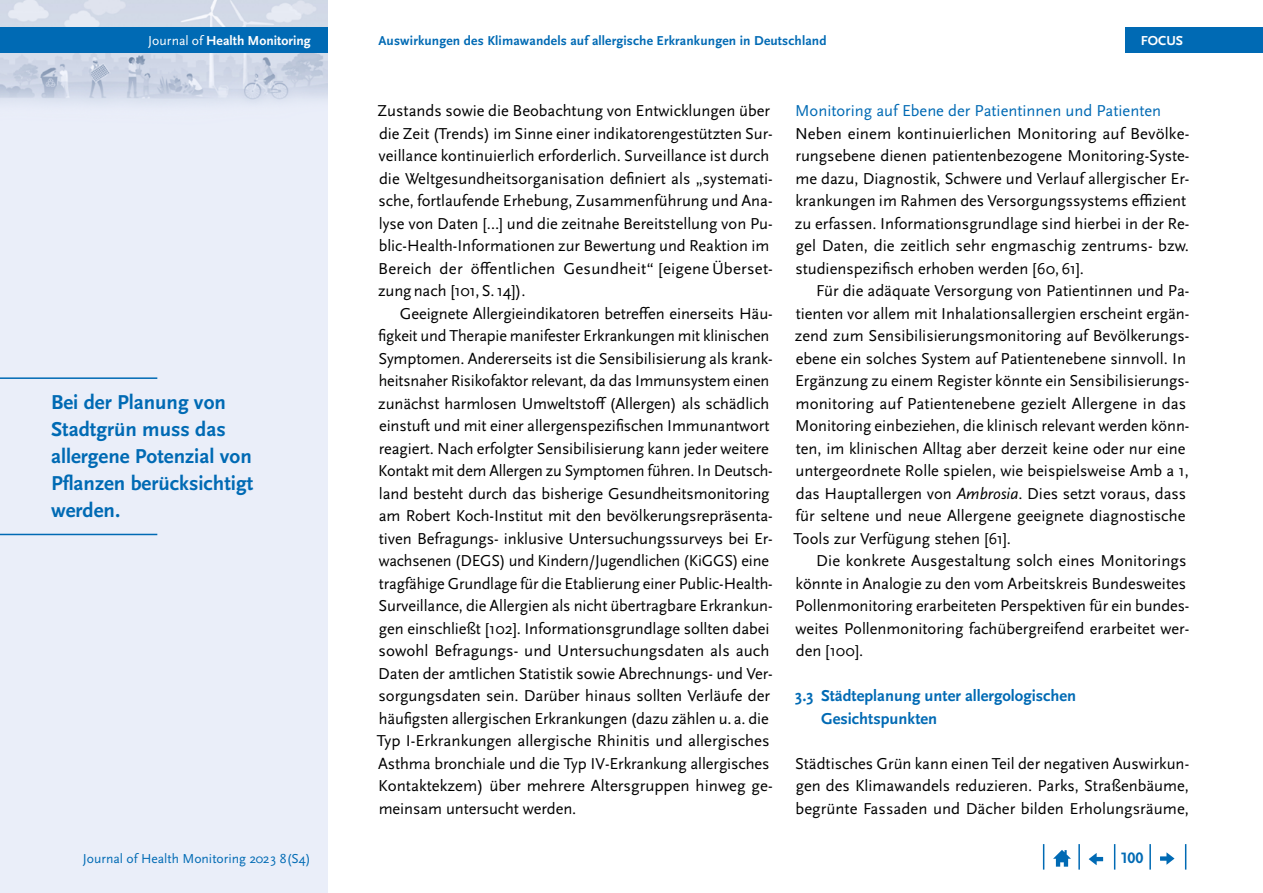
<style>
.page{position:relative;width:1263px;height:893px;background:#fff}
.page>*{position:absolute;margin:0;border:0;box-sizing:border-box;transform-origin:0 0}
.t1{font:700 21px/27px "Scala Sans Pro";color:#006ab4}
.P-12_15_Standard-Einzug{font:16.5px/22.5px "Scala Sans Pro";letter-spacing:-.005em;color:#000}
.P-12_15_Standard{font:16.5px/22.5px "Scala Sans Pro";color:#000}
.H3-01-Num-solo{font:700 16.5px/22.5px "Scala Sans Pro";color:#006ab4}
.H4-Subheads-TOC{font:16.5px "Scala Sans Pro";color:#006ab4}
.t2{font:700 15.75px "Scala Sans Pro";color:#006ab4}
.t3{font:13.65px "Scala Sans Pro";color:#006ab4}
.t4{font:700 13.65px "Scala Sans Pro";color:#fff}
.t5{font:700 13.5px "Scala Sans Pro";letter-spacing:.01em;color:#006ab4}
.s1{font-weight:400}
.s2{font-style:italic}
</style>
<div class="page">
<div style="left:0;top:0;width:327px;height:893px;background:#eaeef9"></div>
<svg style="left:1185px;top:844px;width:1px;height:26px"></svg>
<hr style="left:1149px;top:844px;width:2px;height:26px;background:#006ab4">
<svg style="left:1114px;top:844px;width:1px;height:26px"></svg>
<hr style="left:1078px;top:844px;width:2px;height:26px;background:#006ab4">
<svg style="left:1043px;top:844px;width:1px;height:26px"></svg>
<div style="left:1126px;top:28px;width:137px;height:25px;background:#006ab4"></div>
<img style="left:0;top:0;width:327px;height:104px">
<div style="left:0;top:28px;width:327px;height:25px;background:#006ab4"></div>
<hr style="left:0;top:377px;width:157px;height:2px;background:#006ab4">
<hr style="left:0;top:534px;width:157px;height:1px;background:#006ab4">
<svg style="left:1053px;top:850px;width:18px;height:17px"></svg>
<svg style="left:1089px;top:853px;width:14px;height:12px"></svg>
<svg style="left:1160px;top:852px;width:14px;height:13px"></svg>
<p class="t4" style="left:148px;top:33px;width:164px"><span class="s1">Journal of</span> Health Monitoring</p>
<p class="t1" style="left:51px;top:388px;width:204px">Bei der Planung von<br>Stadtgrün muss das allergene Potenzial von<br>Pflanzen berücksichtigt werden.</p>
<p class="t3" style="left:83px;top:850px;width:229px">Journal of Health Monitoring 2023 8(S4)</p>
<p class="t5" style="left:378px;top:33px;width:450px">Auswirkungen des Klimawandels auf allergische Erkrankungen in Deutschland</p>
<p class="t4" style="left:1141px;top:33px;width:44px">FOCUS</p>
<p class="P-12_15_Standard" style="left:377px;top:99px;width:397px">Zustands sowie die Beobachtung von Entwicklungen über die Zeit (Trends) im Sinne einer indikatorengestützten Sur&shy;veillance kontinuierlich erforderlich. Surveillance ist durch die Weltgesundheitsorganisation definiert als „systemati&shy;sche, fortlaufende Erhebung, Zusammenführung und Ana&shy;lyse von Daten […] und die zeitnahe Bereitstellung von Pu&shy;blic-Health-Informationen zur Bewertung und Reaktion im Bereich der öffentlichen Gesundheit“ [eigene Überset&shy;zungnach [101,S.14]).</p>
<p class="P-12_15_Standard-Einzug" style="left:377px;top:302px;width:397px;text-indent:23px">Geeignete Allergieindikatoren betreffen einerseits Häu&shy;figkeit und Therapie manifester Erkrankungen mit klinischen Symptomen. Andererseits ist die Sensibilisierung als krank&shy;heitsnaher Risikofaktor relevant, da das Immunsystem einen zunächst harmlosen Umweltstoff (Allergen) als schädlich einstuft und mit einer allergenspezifischen Immunantwort reagiert. Nach erfolgter Sensibilisierung kann jeder weitere Kontakt mit dem Allergen zu Symptomen führen. In Deutsch&shy;land besteht durch das bisherige Gesundheitsmonitoring am Robert Koch-Institut mit den bevölkerungsrepräsenta&shy;tiven Befragungs- inklusive Untersuchungssurveys bei Er&shy;wachsenen (DEGS) und Kindern/Jugendlichen (KiGGS) eine tragfähige Grundlage für die Etablierung einer Public-Health-Surveillance, die Allergien als nicht übertragbare Erkrankun&shy;gen einschließt [102]. Informationsgrundlage sollten dabei sowohl Befragungs- und Untersuchungsdaten als auch Daten der amtlichen Statistik sowie Abrechnungs- und Ver&shy;sorgungsdaten sein. Darüber hinaus sollten Verläufe der häufigsten allergischen Erkrankungen (dazu zählen u. a. die Typ I-Erkrankungen allergische Rhinitis und allergisches Asthma bronchiale und die Typ IV-Erkrankung allergisches Kontaktekzem) über mehrere Altersgruppen hinweg ge&shy;meinsam untersucht werden.</p>
<h4 class="H4-Subheads-TOC" style="left:795px;top:101px;width:368px">Monitoring auf Ebene der Patientinnen und Patienten</h4>
<p class="P-12_15_Standard" style="left:795px;top:122px;width:396px">Neben einem kontinuierlichen Monitoring auf Bevölke&shy;rungsebene dienen patientenbezogene Monitoring-Syste&shy;me dazu, Diagnostik, Schwere und Verlauf allergischer Er&shy;krankungen im Rahmen des Versorgungssystems effizient zu erfassen. Informationsgrundlage sind hierbei in der Re&shy;gel Daten, die zeitlich sehr engmaschig zentrums- bzw. studienspezifisch erhoben werden [60,61].</p>
<p class="P-12_15_Standard-Einzug" style="left:794px;top:279px;width:397px;text-indent:23px">Für die adäquate Versorgung von Patientinnen und Pa&shy;tienten vor allem mit Inhalationsallergien erscheint ergän&shy;zend zum Sensibilisierungsmonitoring auf Bevölkerungs&shy;ebene ein solches System auf Patientenebene sinnvoll. In Ergänzung zu einem Register könnte ein Sensibilisierungs&shy;monitoring auf Patientenebene gezielt Allergene in das Monitoring einbeziehen, die klinisch relevant werden könn&shy;ten, im klinischen Alltag aber derzeit keine oder nur eine untergeordnete Rolle spielen, wie beispielsweise Amb a 1, das Hauptallergen von <span class="s2">Ambrosia</span>. Dies setzt voraus, dass für seltene und neue Allergene geeignete diagnostische Tools zur Verfügung stehen [61].</p>
<p class="P-12_15_Standard-Einzug" style="left:795px;top:549px;width:396px;text-indent:21px">Die konkrete Ausgestaltung solch eines Monitorings könnte in Analogie zu den vom Arbeitskreis Bundesweites Pollenmonitoring erarbeiteten Perspektiven für ein bundes&shy;weites Pollenmonitoring fachübergreifend erarbeitet wer&shy;den [100].</p>
<h3 class="H3-01-Num-solo" style="left:821px;top:684px;width:257px;text-indent:-26px">3.3 Städteplanung unter allergologischen<br>Gesichtspunkten</h3>
<p class="P-12_15_Standard" style="left:795px;top:752px;width:396px;text-align:justify">Städtisches Grün kann einen Teil der negativen Auswirkun&shy;gen des Klimawandels reduzieren. Parks, Straßenbäume, begrünte Fassaden und Dächer bilden Erholungsräume,</p>
<p class="t2" style="left:1121px;top:849px;width:24px">100</p>
</div>
